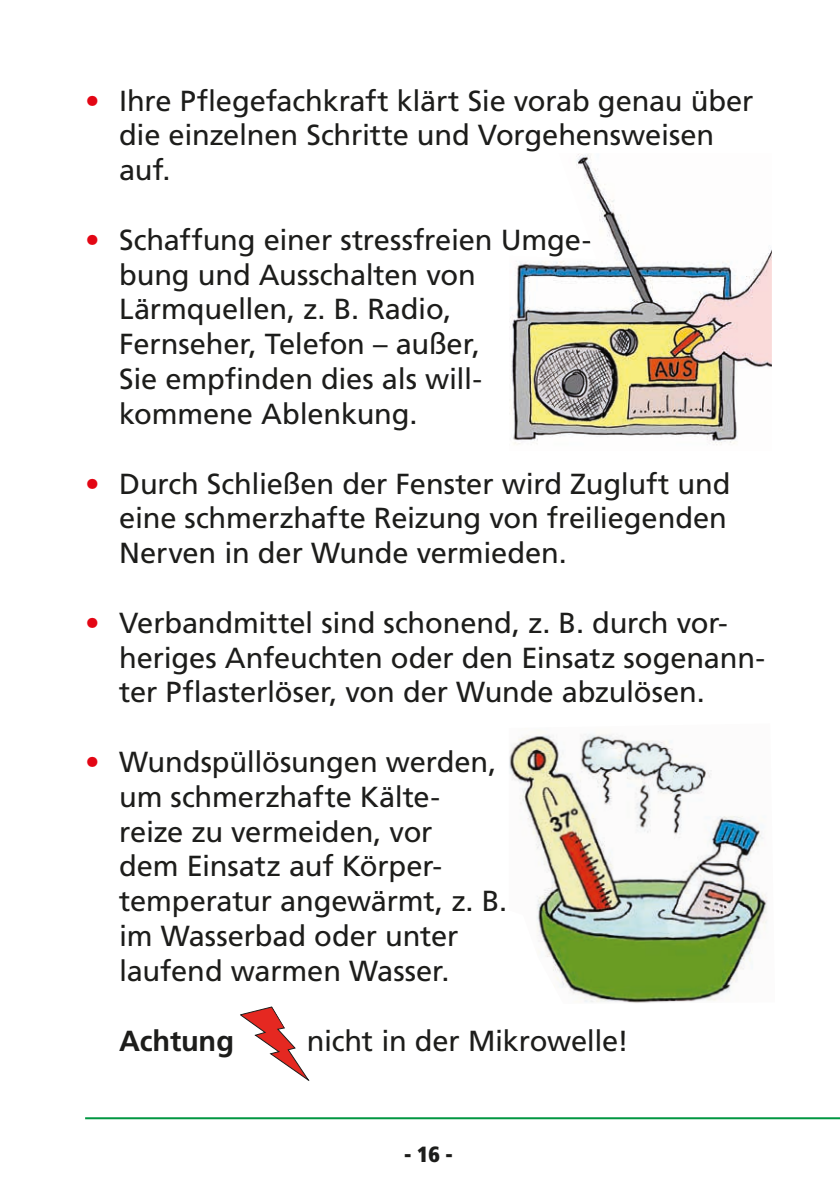
<style>
.page{position:relative;width:840px;height:1191px;background:#fff}
.page>*{position:absolute;margin:0;border:0;box-sizing:border-box;transform-origin:0 0}
.Fließtext{font:29px/34.8px "Frutiger LT Std";letter-spacing:-.005em;color:#1d1d1b}
.Fließtext-2{font:700 29px "Frutiger LT Std";letter-spacing:-.01em;color:#1d1d1b}
.t1{font:900 condensed 22px "Frutiger LT Std";color:#1d1d1b}
.s1{color:#e30614}
</style>
<div class="page">
<hr style="left:85px;top:1117px;width:754px;height:2px;background:#009641">
<img style="left:510px;top:154px;width:261px;height:291px">
<svg style="left:240px;top:1006px;width:70px;height:75px"></svg>
<img style="left:509px;top:734px;width:258px;height:269px">
<p class="Fließtext" style="left:119px;top:83px;width:635px;text-indent:-34px"><span class="s1">•</span> Ihre Pflegefachkraft klärt Sie vorab genau über die einzelnen Schritte und Vorgehensweisen auf.</p>
<p class="Fließtext" style="left:119px;top:222px;width:473px;text-indent:-34px"><span class="s1">•</span> Schaffung einer stressfreien Umge&shy;bung und Ausschalten von<br>Lärmquellen, z. B. Radio,<br>Fernseher, Telefon – außer,<br>Sie empfinden dies als will&shy;kommene Ablenkung.</p>
<p class="Fließtext" style="left:119px;top:466px;width:612px;text-indent:-34px"><span class="s1">•</span> Durch Schließen der Fenster wird Zugluft und eine schmerzhafte Reizung von freiliegenden<br>Nerven in der Wunde vermieden.</p>
<p class="Fließtext" style="left:119px;top:605px;width:647px;text-indent:-34px"><span class="s1">•</span> Verbandmittel sind schonend, z. B. durch vor&shy;heriges Anfeuchten oder den Einsatz sogenann&shy;ter Pflasterlöser, von der Wunde abzulösen.</p>
<p class="Fließtext" style="left:119px;top:744px;width:389px;text-indent:-34px"><span class="s1">•</span> Wundspüllösungen werden, um schmerzhafte Kälte&shy;reize zu vermeiden, vor<br>dem Einsatz auf Körper&shy;temperatur angewärmt, z. B. im Wasserbad oder unter laufend warmen Wasser.</p>
<p class="Fließtext-2" style="left:119px;top:1023px;width:116px">Achtung</p>
<p class="Fließtext" style="left:306px;top:1023px;width:323px">nicht in der Mikrowelle!</p>
<p class="t1" style="left:404px;top:1141px;width:50px">- 16 -</p>
</div>
